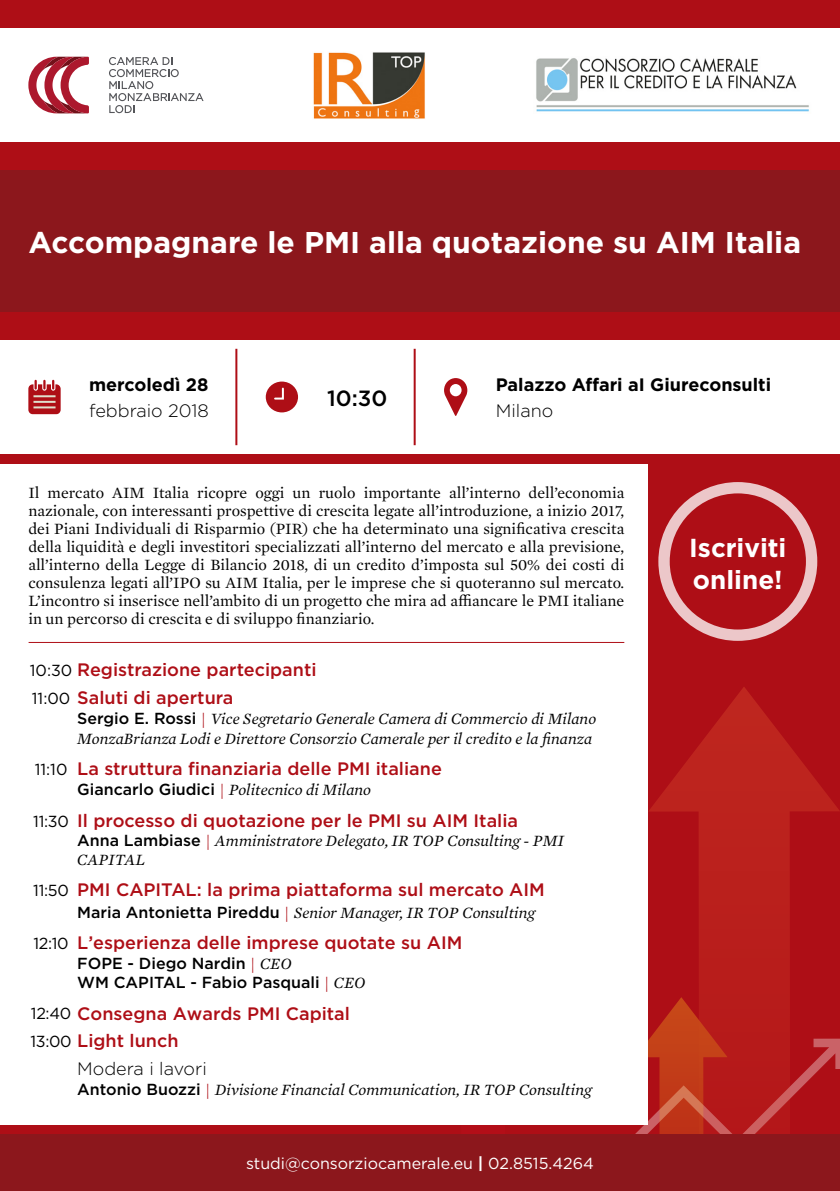
<style>
.page{position:relative;width:840px;height:1191px;background:#fff}
.page>*{position:absolute;margin:0;border:0;box-sizing:border-box;transform-origin:0 0}
.t1{font:700 30px "Gotham";color:#fff}
.t2{font:700 26px/32px "Gotham";color:#fff}
.t3{font:500 22px "Gotham";color:#000}
.t4{font:500 18px/28px "Gotham";color:#ae0e16}
.t5{font:700 18px "Gotham";color:#000}
.t6{font:300 18px "Gotham";color:#000}
.t7{font:16px/18px "Mercury Text G1";color:#000;text-align:justify}
.t8{font:italic 16px/19.8px "Mercury Text G1";color:#000}
.t9{font:500 16px/18.8px "Gotham";color:#000}
.t10{font:16px "Gotham";letter-spacing:-.02em;color:#000}
.t11{font:16px "Gotham";color:#fff}
.s1{font-family:"Gotham";font-weight:500;font-style:normal}
.s2{color:#ae0e16}
.s3{font-family:"Mercury Text G1";font-weight:400;font-style:italic;color:#ae0e16}
.s4{font-family:"Mercury Text G1";font-weight:400;font-style:italic}
.s5{font-weight:700}
</style>
<div class="page">
<div style="left:0;top:0;width:839px;height:1191px;background:#ae0e16"></div>
<svg style="left:647px;top:686px;width:192px;height:448px"></svg>
<svg style="left:635px;top:997px;width:92px;height:137px"></svg>
<div style="left:0;top:1134px;width:839px;height:57px;background:#8c171c"></div>
<div style="left:0;top:170px;width:839px;height:142px;background:#8c171c"></div>
<div style="left:0;top:28px;width:839px;height:114px;background:#fff"></div>
<svg style="left:109px;top:57px;width:94px;height:56px"></svg>
<svg style="left:28px;top:57px;width:61px;height:56px"></svg>
<div style="left:0;top:340px;width:839px;height:114px;background:#fff"></div>
<img style="left:536px;top:58px;width:273px;height:54px">
<img style="left:313px;top:52px;width:112px;height:67px">
<svg style="left:658px;top:482px;width:158px;height:159px;background:#e9bec0"></svg>
<div style="left:669px;top:493px;width:136px;height:136px;background:#ae0e16;border-radius:50%"></div>
<div style="left:0;top:463px;width:646px;height:661px;background:#fff"></div>
<hr style="left:29px;top:642px;width:595px;height:1px;background:#ae0e16">
<div style="left:265px;top:381px;width:33px;height:31px;background:#ae0e16;border-radius:50%"></div>
<svg style="left:274px;top:387px;width:10px;height:13px"></svg>
<svg style="left:28px;top:380px;width:33px;height:34px"></svg>
<hr style="left:33px;top:395px;width:22px;height:2px;background:#e0dfcd">
<hr style="left:33px;top:401px;width:22px;height:2px;background:#e0dfcd">
<hr style="left:33px;top:406px;width:22px;height:2px;background:#e0dfcd">
<hr style="left:235px;top:349px;width:2px;height:96px;background:#ae0e16">
<hr style="left:413px;top:349px;width:2px;height:96px;background:#ae0e16">
<svg style="left:444px;top:378px;width:23px;height:38px"></svg>
<h1 class="t1" style="left:28px;top:222px;width:773px">Accompagnare le PMI alla quotazione su AIM Italia</h1>
<p class="t5" style="left:89px;top:373px;width:121px">mercoledì 28</p>
<p class="t6" style="left:89px;top:399px;width:121px">febbraio 2018</p>
<h3 class="t3" style="left:327px;top:383px;width:62px">10:30</h3>
<p class="t5" style="left:495px;top:373px;width:277px">Palazzo Affari aI Giureconsulti</p>
<p class="t6" style="left:495px;top:399px;width:59px">Milano</p>
<p class="t7" style="left:28px;top:482px;width:597px">Il mercato AIM Italia ricopre oggi un ruolo importante all’interno dell’economia nazionale, con interessanti prospettive di crescita legate all’introduzione, a inizio 2017, dei Piani Individuali di Risparmio (PIR) che ha determinato una significativa crescita della liquidità e degli investitori specializzati all’interno del mercato e alla previsione, all’interno della Legge di Bilancio 2018, di un credito d’imposta sul 50% dei costi di consulenza legati all’IPO su AIM Italia, per le imprese che si quoteranno sul mercato.<br>L’incontro si inserisce nell’ambito di un progetto che mira ad affiancare le PMI italiane in un percorso di crescita e di sviluppo finanziario.</p>
<p class="t4" style="left:77px;top:655px;width:241px">Registrazione partecipanti<br>Saluti di apertura</p>
<p class="t8" style="left:77px;top:708px;width:520px"><span class="s1">Sergio E. Rossi</span> <span class="s2">|</span> Vice Segretario Generale Camera di Commercio di Milano<br>MonzaBrianza Lodi e Direttore Consorzio Camerale per il credito e la finanza</p>
<p class="t4" style="left:77px;top:754px;width:366px">La struttura finanziaria delle PMI italiane</p>
<p class="t8" style="left:77px;top:779px;width:295px"><span class="s1">Giancarlo Giudici</span> <span class="s2">|</span> Politecnico di Milano</p>
<p class="t4" style="left:77px;top:806px;width:442px">Il processo di quotazione per le PMI su AIM Italia</p>
<p class="t8" style="left:77px;top:830px;width:488px;line-height:18.8px"><span class="s1">Anna Lambiase</span> <span class="s2">|</span> Amministratore Delegato, IR TOP Consulting - PMI<br>CAPITAL</p>
<p class="t4" style="left:77px;top:875px;width:469px">PMI CAPITAL: la prima piattaforma sul mercato AIM</p>
<p class="t8" style="left:77px;top:901px;width:459px"><span class="s1">Maria Antonietta Pireddu</span> <span class="s2">|</span> Senior Manager, IR TOP Consulting</p>
<p class="t4" style="left:77px;top:928px;width:386px">L’esperienza delle imprese quotate su AIM</p>
<p class="t9" style="left:77px;top:954px;width:290px">FOPE - Diego Nardin <span class="s3">|</span> <span class="s4">CEO<br></span>WM CAPITAL - Fabio Pasquali <span class="s3">|</span> <span class="s4">CEO</span></p>
<p class="t4" style="left:77px;top:999px;width:274px">Consegna Awards PMI Capital<br>Light lunch</p>
<p class="t6" style="left:77px;top:1057px;width:131px">Modera i lavori</p>
<p class="t8" style="left:77px;top:1079px;width:515px"><span class="s1">Antonio Buozzi</span> <span class="s2">|</span> Divisione Financial Communication, IR TOP Consulting</p>
<p class="t10" style="left:30px;top:660px;width:44px">10:30</p>
<p class="t10" style="left:32px;top:688px;width:40px">11:00</p>
<p class="t10" style="left:35px;top:759px;width:34px">11:10</p>
<p class="t10" style="left:33px;top:810px;width:37px">11:30</p>
<p class="t10" style="left:33px;top:880px;width:37px">11:50</p>
<p class="t10" style="left:33px;top:933px;width:37px">12:10</p>
<p class="t10" style="left:31px;top:1003px;width:42px">12:40</p>
<p class="t10" style="left:30px;top:1031px;width:43px">13:00</p>
<p class="t11" style="left:246px;top:1153px;width:349px">studi@consorziocamerale.eu <span class="s5">|</span> 02.8515.4264</p>
<h2 class="t2" style="left:689px;top:531px;width:99px">Iscriviti online!</h2>
</div>
